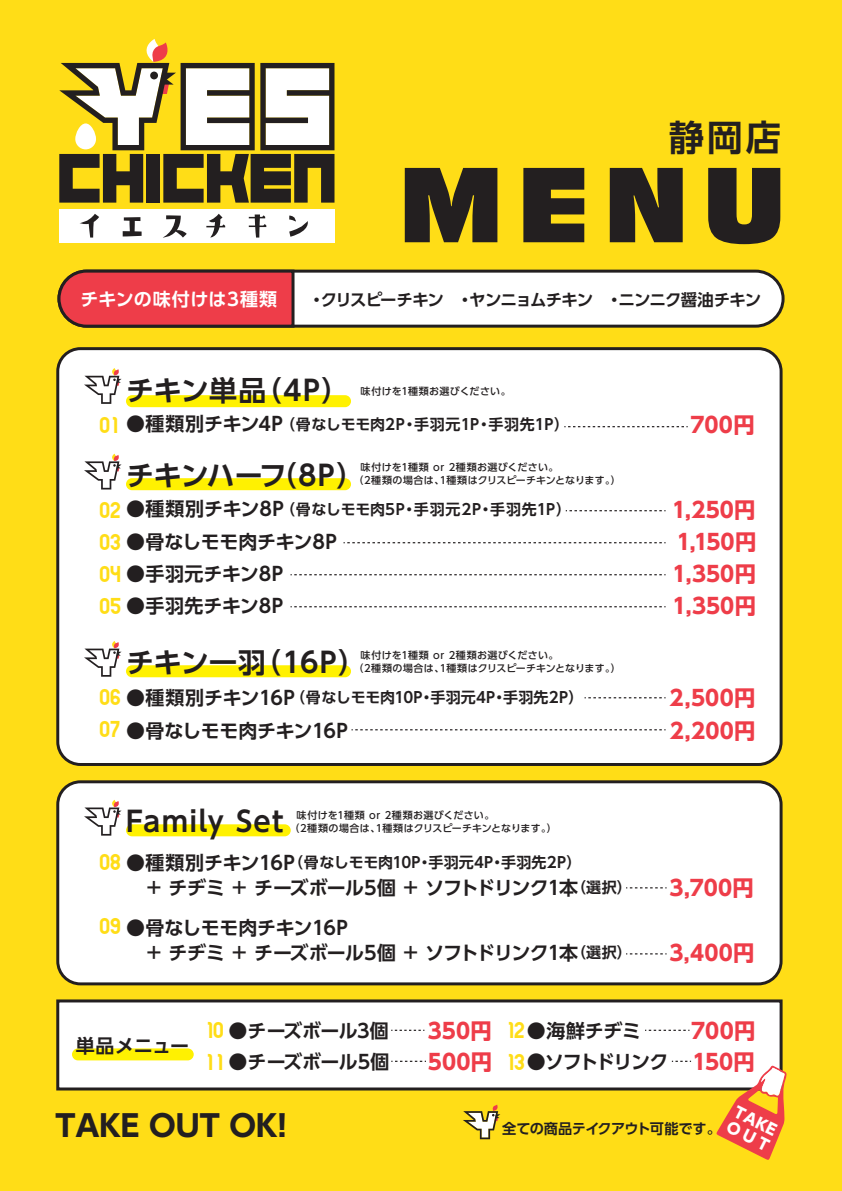
<style>
.page{position:relative;width:842px;height:1191px;background:#ffdd17}
.page>*{position:absolute;margin:0;border:0;box-sizing:border-box;transform-origin:0 0}
.t1{font:100px "Incised 901 BT Compact";color:#231f20}
.t2{font:700 35.6px "UD Shin Go Pro De";color:#231f20}
.t3{font:700 29.6px "UD Shin Go Pro";color:#231f20}
.t4{font:700 28px "UD Shin Go Pro De";letter-spacing:.01em;color:#231f20}
.t5{font:700 28px "UD Shin Go Pro De";letter-spacing:-.025em;color:#231f20}
.t6{font:700 28px "UD Shin Go Pro De";letter-spacing:.045em;color:#231f20}
.t7{font:23px/32px "Gilbert Color Bold Preview 5";letter-spacing:-.015em;color:#ffdd17}
.t8{font:700 21.3px "UD Shin Go Pro";letter-spacing:.015em;color:#ee3d49}
.t9{font:700 19px "UD Shin Go Pro De";letter-spacing:-.02em;color:#231f20}
.t10{font:700 19px "UD Shin Go Pro De";letter-spacing:-.04em;color:#231f20}
.t11{font:700 19px "UD Shin Go Pro De";letter-spacing:.005em;color:#231f20}
.t12{font:700 19px "UD Shin Go Pro De";letter-spacing:-.075em;color:#231f20}
.t13{font:700 18px "UD Shin Go Pro De";letter-spacing:.025em;color:#fff}
.t14{font:700 16.5px "UD Shin Go Pro De";letter-spacing:-.06em;color:#231f20}
.t15{font:800 15.2px/16.9px "UD Shin Go Pro";color:#fff}
.t16{font:700 15px "UD Shin Go Pro De";letter-spacing:.01em;color:#231f20}
.t17{font:700 15px "UD Shin Go Pro De";letter-spacing:.03em;color:#231f20}
.t18{font:700 14.2px "UD Shin Go Pro De";letter-spacing:-.04em;color:#231f20}
.t19{font:500 10px/13px "UD Shin Go Pro";letter-spacing:.03em;color:#231f20}
.s1{font-size:19px}
.s2{font-size:15px}
.s3{font-family:"UD Shin Go Pro";font-size:21.3px;color:#ee3d49}
</style>
<div class="page">
<div style="left:58px;top:349px;width:723px;height:415px;background:#fff;border-radius:23px"></div>
<div style="left:56px;top:347px;width:726px;height:419px;border:3px solid #231f20;border-radius:23px"></div>
<div style="left:58px;top:782px;width:723px;height:202px;background:#fff;border-radius:23px"></div>
<div style="left:56px;top:780px;width:726px;height:205px;border:3px solid #231f20;border-radius:23px"></div>
<div style="left:56px;top:999px;width:726px;height:91px;background:#fff;border:3px solid #231f20"></div>
<div style="left:59px;top:271px;width:724px;height:55px;background:#fff;border-radius:28px"></div>
<div style="left:57px;top:270px;width:727px;height:58px;border:3px solid #231f20;border-radius:28px"></div>
<svg style="left:57px;top:269px;width:239px;height:59px;background:#d54042"></svg>
<div style="left:126px;top:395px;width:225px;height:12px;background:#fff101;border-radius:6px"></div>
<div style="left:126px;top:478px;width:225px;height:12px;background:#fff101;border-radius:6px"></div>
<div style="left:126px;top:665px;width:225px;height:12px;background:#fff101;border-radius:6px"></div>
<div style="left:126px;top:824px;width:165px;height:12px;background:#fff101;border-radius:6px"></div>
<div style="left:72px;top:1048px;width:122px;height:12px;background:#fff101;border-radius:6px"></div>
<div style="left:59px;top:209px;width:275px;height:33px;background:#fff"></div>
<svg style="left:59px;top:39px;width:275px;height:164px"></svg>
<svg style="left:80px;top:214px;width:19px;height:23px"></svg>
<svg style="left:123px;top:217px;width:19px;height:19px"></svg>
<svg style="left:164px;top:215px;width:23px;height:22px"></svg>
<svg style="left:206px;top:214px;width:19px;height:24px"></svg>
<svg style="left:249px;top:214px;width:17px;height:23px"></svg>
<svg style="left:289px;top:215px;width:19px;height:22px"></svg>
<div style="left:75px;top:123px;width:21px;height:26px;background:#fff;border-radius:10px"></div>
<svg style="left:290px;top:606px;width:375px;height:1px"></svg>
<svg style="left:290px;top:574px;width:375px;height:1px"></svg>
<svg style="left:343px;top:542px;width:322px;height:1px"></svg>
<svg style="left:566px;top:510px;width:99px;height:1px"></svg>
<svg style="left:351px;top:729px;width:314px;height:1px"></svg>
<svg style="left:584px;top:697px;width:81px;height:1px"></svg>
<svg style="left:564px;top:426px;width:124px;height:1px"></svg>
<svg style="left:626px;top:887px;width:40px;height:1px"></svg>
<svg style="left:626px;top:953px;width:40px;height:1px"></svg>
<svg style="left:391px;top:1029px;width:33px;height:2px"></svg>
<svg style="left:391px;top:1060px;width:35px;height:2px"></svg>
<svg style="left:645px;top:1029px;width:44px;height:2px"></svg>
<svg style="left:672px;top:1060px;width:19px;height:2px"></svg>
<svg style="left:84px;top:368px;width:38px;height:36px"></svg>
<svg style="left:84px;top:453px;width:38px;height:36px"></svg>
<svg style="left:84px;top:641px;width:38px;height:35px"></svg>
<svg style="left:84px;top:799px;width:38px;height:36px"></svg>
<svg style="left:463px;top:1104px;width:37px;height:35px"></svg>
<svg style="left:716px;top:1065px;width:71px;height:95px"></svg>
<h2 class="t2" style="left:669px;top:109px;width:114px">静岡店</h2>
<h3 class="t13" style="left:81px;top:284px;width:198px">チキンの味付けは3種類</h3>
<h1 class="t1" style="left:398px;top:146px;width:390px">MENU</h1>
<h3 class="t14" style="left:308px;top:286px;width:454px">・クリスピーチキン　・ヤンニョムチキン　・ニンニク醤油チキン</h3>
<h3 class="t7" style="left:99px;top:409px;width:20px">01</h3>
<h3 class="t4" style="left:126px;top:367px;width:225px">チキン単品（4P）</h3>
<p class="t19" style="left:361px;top:384px;width:152px">味付けを1種類お選びください。</p>
<h3 class="t16" style="left:126px;top:412px;width:445px"><span class="s1">●種類別チキン4P</span>（骨なしモモ肉2P・手羽元1P・手羽先1P）</h3>
<h3 class="t8" style="left:691px;top:407px;width:66px">700円</h3>
<h3 class="t5" style="left:126px;top:452px;width:240px">チキンハーフ（8P）</h3>
<p class="t19" style="left:354px;top:461px;width:269px;text-indent:7px">味付けを1種類 or 2種類お選びください。<br>（2種類の場合は、1種類はクリスピーチキンとなります。）</p>
<h3 class="t9" style="left:126px;top:493px;width:159px">●種類別チキン8P</h3>
<h3 class="t9" style="left:126px;top:527px;width:212px">●骨なしモモ肉チキン8P</h3>
<h3 class="t8" style="left:677px;top:525px;width:81px">1,150円</h3>
<h3 class="t11" style="left:126px;top:559px;width:159px">●手羽元チキン8P</h3>
<h3 class="t8" style="left:673px;top:557px;width:85px">1,350円</h3>
<h3 class="t11" style="left:126px;top:591px;width:159px">●手羽先チキン8P</h3>
<h3 class="t8" style="left:673px;top:589px;width:85px">1,350円</h3>
<h3 class="t17" style="left:280px;top:497px;width:292px">（骨なしモモ肉5P・手羽元2P・手羽先1P）</h3>
<h3 class="t8" style="left:672px;top:492px;width:85px">1,250円</h3>
<h3 class="t7" style="left:99px;top:494px;width:24px;text-align:justify">02<br>03<br>04<br>05</h3>
<h3 class="t4" style="left:126px;top:639px;width:242px">チキン一羽（16P）</h3>
<p class="t19" style="left:354px;top:649px;width:269px;text-indent:7px">味付けを1種類 or 2種類お選びください。<br>（2種類の場合は、1種類はクリスピーチキンとなります。）</p>
<h3 class="t16" style="left:290px;top:685px;width:295px">（骨なしモモ肉10P・手羽元4P・手羽先2P）</h3>
<h3 class="t8" style="left:670px;top:680px;width:87px">2,500円</h3>
<h3 class="t9" style="left:126px;top:682px;width:170px">●種類別チキン16P</h3>
<h3 class="t9" style="left:126px;top:715px;width:223px">●骨なしモモ肉チキン16P</h3>
<h3 class="t8" style="left:670px;top:713px;width:87px">2,200円</h3>
<h3 class="t7" style="left:99px;top:681px;width:24px">06<br>07</h3>
<h3 class="t6" style="left:126px;top:798px;width:159px">Family Set</h3>
<p class="t19" style="left:290px;top:808px;width:269px;text-indent:7px">味付けを1種類 or 2種類お選びください。<br>（2種類の場合は、1種類はクリスピーチキンとなります。）</p>
<h3 class="t16" style="left:126px;top:849px;width:457px"><span class="s1">●種類別チキン16P</span>（骨なしモモ肉10P・手羽元4P・手羽先2P）</h3>
<h3 class="t7" style="left:99px;top:846px;width:24px">08</h3>
<h3 class="t10" style="left:147px;top:872px;width:486px">+ チヂミ + チーズボール5個 + ソフトドリンク1本<span class="s2">（選択）</span></h3>
<h3 class="t8" style="left:669px;top:870px;width:86px">3,700円</h3>
<h3 class="t7" style="left:99px;top:910px;width:24px">09</h3>
<h3 class="t9" style="left:126px;top:912px;width:223px">●骨なしモモ肉チキン16P</h3>
<h3 class="t10" style="left:147px;top:937px;width:486px">+ チヂミ + チーズボール5個 + ソフトドリンク1本<span class="s2">（選択）</span></h3>
<h3 class="t8" style="left:669px;top:935px;width:87px">3,400円</h3>
<h3 class="t9" style="left:76px;top:1030px;width:115px">単品メニュー</h3>
<h3 class="t9" style="left:229px;top:1015px;width:162px">●チーズボール3個</h3>
<h3 class="t8" style="left:428px;top:1013px;width:65px">350円</h3>
<h3 class="t9" style="left:527px;top:1015px;width:116px">●海鮮チヂミ</h3>
<h3 class="t8" style="left:691px;top:1013px;width:66px">700円</h3>
<h3 class="t12" style="left:527px;top:1046px;width:229px">●ソフトドリンク <span class="s3">150円</span></h3>
<h3 class="t7" style="left:207px;top:1015px;width:19px;line-height:31px">10<br>11</h3>
<h3 class="t7" style="left:508px;top:1015px;width:18px;line-height:31px">12<br>13</h3>
<h3 class="t9" style="left:229px;top:1046px;width:162px">●チーズボール5個</h3>
<h3 class="t8" style="left:428px;top:1044px;width:66px">500円</h3>
<h3 class="t3" style="left:55px;top:1101px;width:233px">TAKE OUT OK!</h3>
<h3 class="t18" style="left:502px;top:1117px;width:220px">全ての商品テイクアウト可能です。</h3>
<h3 class="t15" style="left:739px;top:1102px;width:47px;rotate:27deg">TAKE<br>OUT</h3>
</div>
